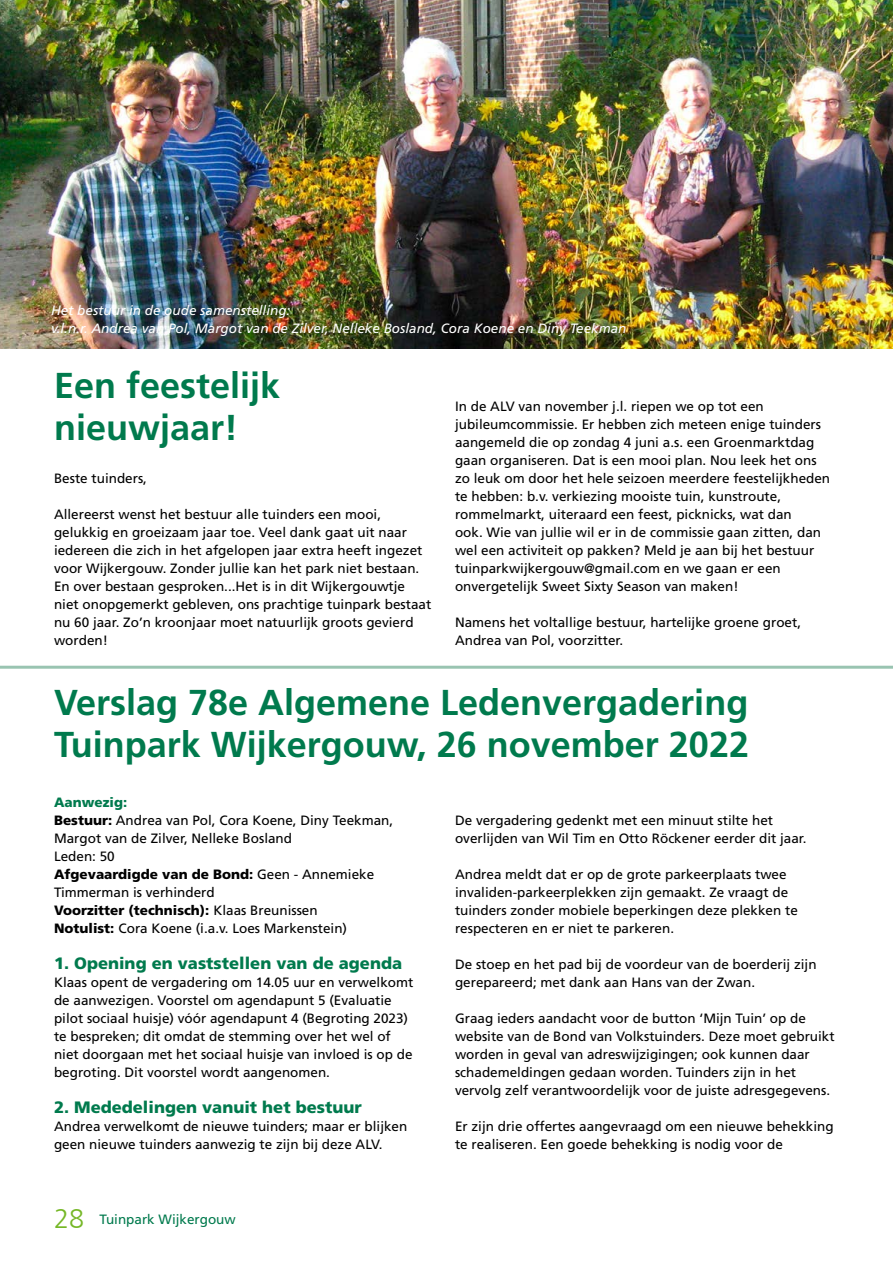
<style>
.page{position:relative;width:893px;height:1263px;background:#fff}
.page>*{position:absolute;margin:0;border:0;box-sizing:border-box;transform-origin:0 0}
.t1{font:700 36px/42px "Frutiger";color:#007a4d}
.t2{font:900 16.5px "Frutiger";color:#007a4d}
.t3{font:13.5px/18px "Frutiger";color:#000}
.t4{font:italic 13.5px/18px "Frutiger";color:#fff}
.t5{font:13.5px "Frutiger";color:#007a4d}
.s1{font-weight:900;color:#007a4d}
.s2{font-weight:900}
.s3{font-weight:300;font-size:27px;color:#75b726}
</style>
<div class="page">
<hr style="left:0;top:666px;width:893px;height:3px;background:#99c4b1">
<img style="left:0;top:0;width:893px;height:348px">
<p class="t4" style="left:51px;top:301px;width:577px">Het bestuur in de oude samenstelling:<br>v.l.n.r. Andrea van Pol, Margot van de Zilver, Nelleke Bosland, Cora Koene en Diny Teekman</p>
<h1 class="t1" style="left:54px;top:364px;width:228px">Een feestelijk nieuwjaar!</h1>
<p class="t3" style="left:54px;top:469px;width:95px">Beste tuinders,</p>
<p class="t3" style="left:54px;top:505px;width:379px">Allereerst wenst het bestuur alle tuinders een mooi, gelukkig en groeizaam jaar toe. Veel dank gaat uit naar iedereen die zich in het afgelopen jaar extra heeft ingezet voor Wijkergouw. Zonder jullie kan het park niet bestaan.<br>En over bestaan gesproken...Het is in dit Wijkergouwtje niet onopgemerkt gebleven, ons prachtige tuinpark bestaat nu 60 jaar. Zo’n kroonjaar moet natuurlijk groots gevierd worden!</p>
<p class="t3" style="left:455px;top:397px;width:377px">In de ALV van november j.l. riepen we op tot een jubileumcommissie. Er hebben zich meteen enige tuinders aangemeld die op zondag 4 juni a.s. een Groenmarktdag gaan organiseren. Dat is een mooi plan. Nou leek het ons zo leuk om door het hele seizoen meerdere feestelijkheden te hebben: b.v. verkiezing mooiste tuin, kunstroute, rommelmarkt, uiteraard een feest, picknicks, wat dan<br>ook. Wie van jullie wil er in de commissie gaan zitten, dan wel een activiteit op pakken? Meld je aan bij het bestuur tuinparkwijkergouw@gmail.com en we gaan er een onvergetelijk Sweet Sixty Season van maken!</p>
<p class="t3" style="left:455px;top:613px;width:348px">Namens het voltallige bestuur, hartelijke groene groet,<br>Andrea van Pol, voorzitter.</p>
<h1 class="t1" style="left:54px;top:682px;width:696px">Verslag 78e Algemene Ledenvergadering<br>Tuinpark Wijkergouw, 26 november 2022</h1>
<p class="t3" style="left:54px;top:793px;width:341px"><span class="s1">Aanwezig:<br></span><span class="s2">Bestuur:</span> Andrea van Pol, Cora Koene, Diny Teekman, Margot van de Zilver, Nelleke Bosland<br>Leden: 50<br><span class="s2">Afgevaardigde van de Bond:</span> Geen - Annemieke Timmerman is verhinderd<br><span class="s2">Voorzitter (technisch):</span> Klaas Breunissen<br><span class="s2">Notulist:</span> Cora Koene (i.a.v. Loes Markenstein)</p>
<p class="t2" style="left:54px;top:953px;width:350px">1. Opening en vaststellen van de agenda</p>
<p class="t3" style="left:54px;top:973px;width:361px">Klaas opent de vergadering om 14.05 uur en verwelkomt de aanwezigen. Voorstel om agendapunt 5 (Evaluatie pilot sociaal huisje) vóór agendapunt 4 (Begroting 2023) te bespreken; dit omdat de stemming over het wel of niet doorgaan met het sociaal huisje van invloed is op de begroting. Dit voorstel wordt aangenomen.</p>
<p class="t2" style="left:54px;top:1097px;width:309px">2. Mededelingen vanuit het bestuur</p>
<p class="t3" style="left:54px;top:1117px;width:355px">Andrea verwelkomt de nieuwe tuinders; maar er blijken geen nieuwe tuinders aanwezig te zijn bij deze ALV.</p>
<p class="t5" style="left:54px;top:1211px;width:183px"><span class="s3">28</span> Tuinpark Wijkergouw</p>
<p class="t3" style="left:455px;top:811px;width:353px">De vergadering gedenkt met een minuut stilte het overlijden van Wil Tim en Otto Röckener eerder dit jaar.</p>
<p class="t3" style="left:455px;top:865px;width:344px">Andrea meldt dat er op de grote parkeerplaats twee invaliden-parkeerplekken zijn gemaakt. Ze vraagt de tuinders zonder mobiele beperkingen deze plekken te respecteren en er niet te parkeren.</p>
<p class="t3" style="left:455px;top:955px;width:363px">De stoep en het pad bij de voordeur van de boerderij zijn gerepareerd; met dank aan Hans van der Zwan.</p>
<p class="t3" style="left:455px;top:1009px;width:381px">Graag ieders aandacht voor de button ‘Mijn Tuin’ op de website van de Bond van Volkstuinders. Deze moet gebruikt worden in geval van adreswijzigingen; ook kunnen daar schademeldingen gedaan worden. Tuinders zijn in het vervolg zelf verantwoordelijk voor de juiste adresgegevens.</p>
<p class="t3" style="left:455px;top:1117px;width:380px">Er zijn drie offertes aangevraagd om een nieuwe behekking te realiseren. Een goede behekking is nodig voor de</p>
</div>
